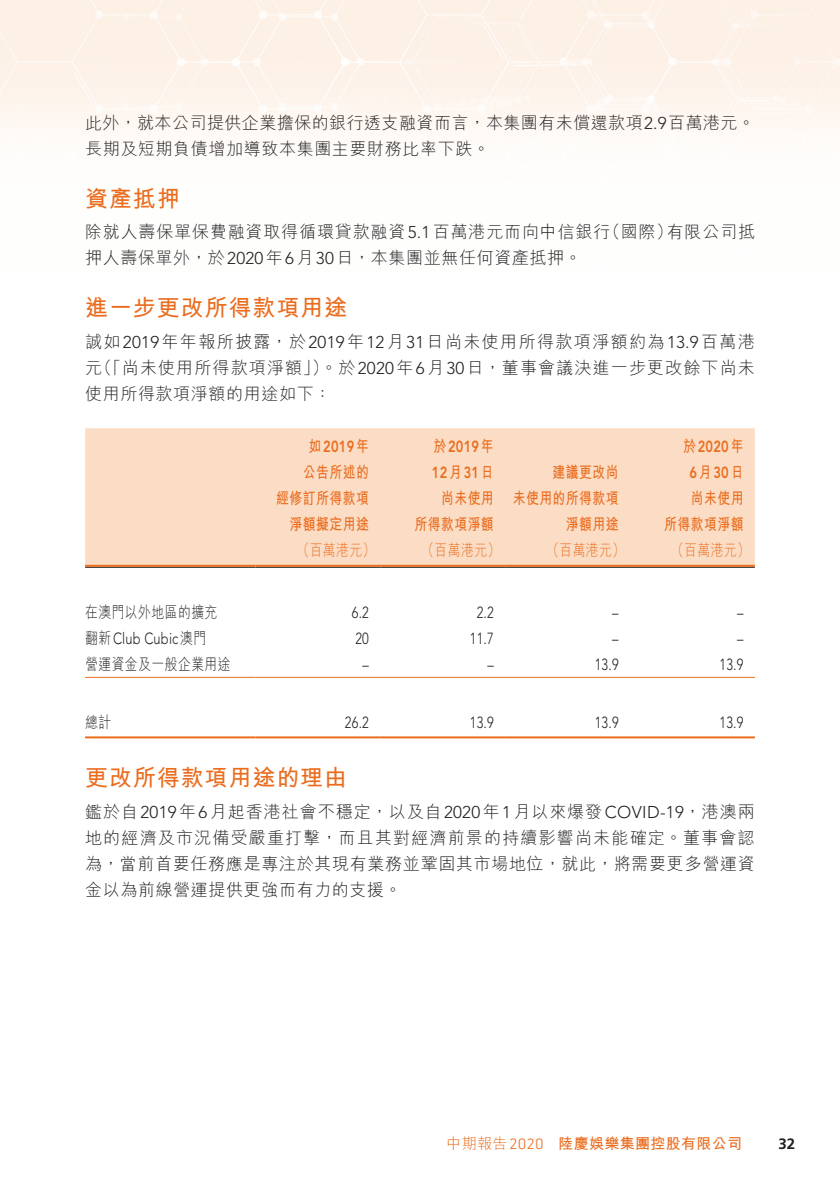
<style>
.page{position:relative;width:840px;height:1191px;background:#fff}
.page>*{position:absolute;margin:0;border:0;box-sizing:border-box;transform-origin:0 0}
._01_H1{font:700 23px "M Hei HK";letter-spacing:.04em;color:#ea6d1f}
._00_txt{font:300 17px/26px "M Hei HK";letter-spacing:.04em;color:#231f20}
._00_txt-2{font:300 17px/26px "M Hei HK";letter-spacing:.065em;color:#231f20;text-align:center}
._50_Table_txt{font:700 16px "M Hei HK";letter-spacing:.04em;color:#ea6d1f;scale:.8 1}
._50_Table_txt-2{font:300 16px "Avenir LT Std";letter-spacing:.015em;color:#231f20;scale:.8 1}
._50_Table_txt-3{font:800 16px "Avenir LT Std";letter-spacing:.02em;color:#ea6d1f;scale:.8 1}
._50_Table_txt-4{font:300 16px "M Hei HK";letter-spacing:.035em;color:#ea6d1f;scale:.8 1}
._50_Table_txt-5{font:300 16px "M Hei HK";letter-spacing:.035em;color:#231f20;scale:.8 1}
.t1{font:700 15px "M Hei HK";letter-spacing:.02em;color:#ea6d1f}
.t2{font:300 15px "M Hei HK";color:#ea6d1f}
.t3{font:700 15px "Frutiger LT Std";color:#231f20}
.s1{font-family:"Avenir LT Std"}
.s2{font-family:"M Hei HK";font-weight:700}
.s3{font-family:"M Hei HK"}
.s4{font-family:"Battersea"}
</style>
<div class="page">
<img style="left:0;top:0;width:839px;height:739px">
<div style="left:85px;top:428px;width:669px;height:137px;background:#fbddc5"></div>
<hr style="left:85px;top:567px;width:170px;height:1px;background:#231f20">
<hr style="left:255px;top:567px;width:125px;height:1px;background:#231f20">
<hr style="left:380px;top:567px;width:125px;height:1px;background:#231f20">
<hr style="left:505px;top:567px;width:124px;height:1px;background:#231f20">
<hr style="left:629px;top:567px;width:125px;height:1px;background:#231f20">
<hr style="left:85px;top:565px;width:170px;height:2px;background:#ea6d1f">
<hr style="left:255px;top:565px;width:125px;height:2px;background:#ea6d1f">
<hr style="left:380px;top:565px;width:125px;height:2px;background:#ea6d1f">
<hr style="left:505px;top:565px;width:124px;height:2px;background:#ea6d1f">
<hr style="left:629px;top:565px;width:125px;height:2px;background:#ea6d1f">
<hr style="left:85px;top:677px;width:170px;height:1px;background:#ea6d1f">
<hr style="left:255px;top:677px;width:125px;height:1px;background:#ea6d1f">
<hr style="left:380px;top:677px;width:125px;height:1px;background:#ea6d1f">
<hr style="left:505px;top:677px;width:124px;height:1px;background:#ea6d1f">
<hr style="left:629px;top:677px;width:125px;height:1px;background:#ea6d1f">
<hr style="left:85px;top:736px;width:170px;height:2px;background:#ea6d1f">
<hr style="left:255px;top:736px;width:125px;height:2px;background:#ea6d1f">
<hr style="left:380px;top:736px;width:125px;height:2px;background:#ea6d1f">
<hr style="left:505px;top:736px;width:124px;height:2px;background:#ea6d1f">
<hr style="left:629px;top:736px;width:125px;height:2px;background:#ea6d1f">
<p class="_00_txt" style="left:85px;top:109px;width:671px">此外，就本公司提供企業擔保的銀行透支融資而言，本集團有未償還款項<span class="s1">2.9</span>百萬港元。長期及短期負債增加導致本集團主要財務比率下跌。</p>
<p class="_01_H1" style="left:85px;top:181px;width:96px">資產抵押</p>
<p class="_00_txt" style="left:666px;top:219px;width:90px">有限公司抵</p>
<p class="_00_txt" style="left:85px;top:219px;width:526px">除就人壽保單保費融資取得循環貸款融資<span class="s1">5.1</span>百萬港元而向中信銀行押人壽保單外，於<span class="s1">2020</span>年<span class="s1">6</span>月<span class="s1">30</span>日，本集團並無任何資產抵押。</p>
<p class="_01_H1" style="left:85px;top:291px;width:263px">進一步更改所得款項用途</p>
<p class="_00_txt-2" style="left:85px;top:328px;width:671px">誠如<span class="s1">2019</span>年年報所披露，於<span class="s1">2019</span>年<span class="s1">12</span>月<span class="s1">31</span>日尚未使用所得款項淨額約為<span class="s1">13.9</span>百萬港（「尚未使用所得款項淨額」）。於<span class="s1">2020</span>年<span class="s1">6</span>月<span class="s1">30</span>日，董事會議決進一步更改餘下尚未</p>
<p class="_00_txt" style="left:603px;top:219px;width:71px">（國際）</p>
<p class="_00_txt" style="left:85px;top:354px;width:247px">元<br>使用所得款項淨額的用途如下：</p>
<p class="_50_Table_txt-3" style="left:308px;top:437px;width:77px"><span class="s2">如</span>2019<span class="s2">年</span></p>
<p class="_50_Table_txt" style="left:303px;top:461px;width:84px">公告所述的</p>
<p class="_50_Table_txt" style="left:276px;top:487px;width:117px">經修訂所得款項</p>
<p class="_50_Table_txt" style="left:289px;top:513px;width:101px">淨額擬定用途</p>
<p class="_50_Table_txt-3" style="left:433px;top:437px;width:77px"><span class="s2">於</span>2019<span class="s2">年</span></p>
<p class="_50_Table_txt-3" style="left:431px;top:463px;width:79px">12<span class="s2">月</span>31<span class="s2">日</span></p>
<p class="_50_Table_txt" style="left:441px;top:487px;width:67px">尚未使用</p>
<p class="_50_Table_txt" style="left:414px;top:513px;width:101px">所得款項淨額</p>
<p class="_50_Table_txt-3" style="left:682px;top:437px;width:77px"><span class="s2">於</span>2020<span class="s2">年</span></p>
<p class="_50_Table_txt-3" style="left:689px;top:463px;width:69px"><span class="s2">月</span>6 30<span class="s2">日</span></p>
<p class="_50_Table_txt" style="left:690px;top:487px;width:67px">尚未使用</p>
<p class="_50_Table_txt" style="left:663px;top:513px;width:101px">所得款項淨額</p>
<p class="_50_Table_txt-4" style="left:671px;top:542px;width:100px">（百萬港元(</p>
<p class="_50_Table_txt" style="left:552px;top:461px;width:84px">建議更改尚</p>
<p class="_50_Table_txt" style="left:512px;top:487px;width:134px">未使用的所得款項</p>
<p class="_50_Table_txt" style="left:565px;top:513px;width:67px">淨額用途</p>
<p class="_50_Table_txt-4" style="left:296px;top:542px;width:100px">（百萬港元）</p>
<p class="_50_Table_txt-4" style="left:421px;top:542px;width:100px">（百萬港元）</p>
<p class="_50_Table_txt-4" style="left:546px;top:542px;width:100px">（百萬港元）</p>
<p class="_50_Table_txt-5" style="left:85px;top:604px;width:167px">在澳門以外地區的擴充</p>
<p class="_50_Table_txt-2" style="left:351px;top:603px;width:23px">6.2</p>
<p class="_50_Table_txt-2" style="left:476px;top:603px;width:23px">2.2</p>
<p class="_50_Table_txt-2" style="left:612px;top:603px;width:10px">–</p>
<p class="_50_Table_txt-2" style="left:736px;top:603px;width:10px">–</p>
<p class="_50_Table_txt-2" style="left:85px;top:629px;width:153px"><span class="s3">翻新</span>Club Cubic<span class="s3">澳門</span></p>
<p class="_50_Table_txt-2" style="left:355px;top:629px;width:18px">20</p>
<p class="_50_Table_txt-2" style="left:469px;top:629px;width:31px">11.7</p>
<p class="_50_Table_txt-2" style="left:612px;top:629px;width:10px">–</p>
<p class="_50_Table_txt-2" style="left:736px;top:629px;width:10px">–</p>
<p class="_50_Table_txt-5" style="left:85px;top:656px;width:183px">營運資金及一般企業用途</p>
<p class="_50_Table_txt-2" style="left:362px;top:655px;width:9px">–</p>
<p class="_50_Table_txt-2" style="left:487px;top:655px;width:10px">–</p>
<p class="_50_Table_txt-2" style="left:594px;top:655px;width:31px">13.9</p>
<p class="_50_Table_txt-2" style="left:719px;top:655px;width:31px">13.9</p>
<p class="_50_Table_txt-5" style="left:85px;top:714px;width:34px">總計</p>
<p class="_01_H1" style="left:85px;top:761px;width:263px">更改所得款項用途的理由</p>
<p class="_00_txt" style="left:85px;top:798px;width:670px;text-align:justify">鑑於自<span class="s1">2019</span>年<span class="s1">6</span>月起香港社會不穩定，以及自<span class="s1">2020</span>年<span class="s1">1</span>月以來爆發<span class="s1">COVID-19</span>，港澳兩地的經濟及市況備受嚴重打擊，而且其對經濟前景的持續影響尚未能確定。董事會認為，當前首要任務應是專注於其現有業務並鞏固其市場地位，就此，將需要更多營運資金以為前線營運提供更強而有力的支援。</p>
<p class="_50_Table_txt-2" style="left:345px;top:713px;width:31px">26.2</p>
<p class="_50_Table_txt-2" style="left:469px;top:713px;width:31px">13.9</p>
<p class="_50_Table_txt-2" style="left:594px;top:713px;width:31px">13.9</p>
<p class="_50_Table_txt-2" style="left:719px;top:713px;width:31px">13.9</p>
<p class="t2" style="left:446px;top:1136px;width:98px">中期報告<span class="s4">2020</span></p>
<p class="t1" style="left:558px;top:1133px;width:185px">陸慶娛樂集團控股有限公司</p>
<p class="t3" style="left:778px;top:1135px;width:18px">32</p>
</div>
